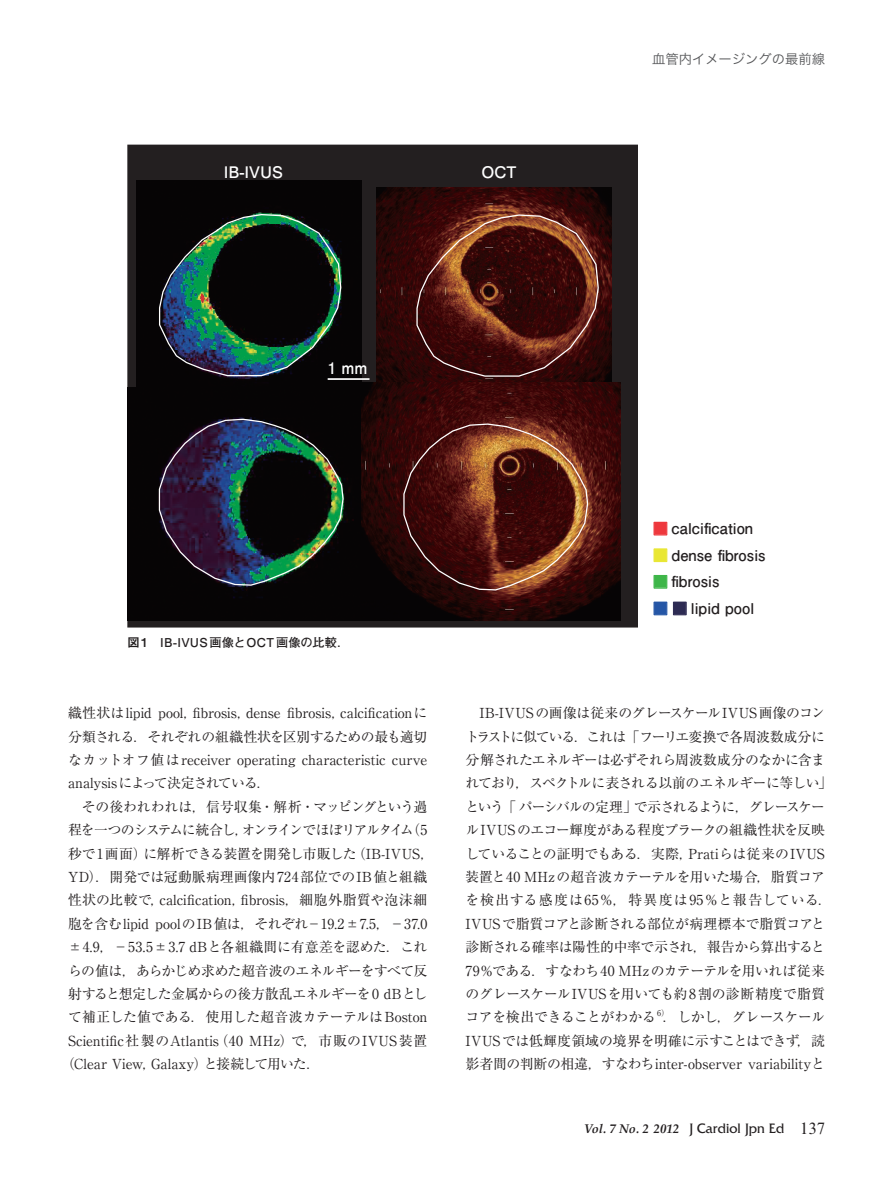
<style>
.page{position:relative;width:893px;height:1191px;background:#fff}
.page>*{position:absolute;margin:0;border:0;box-sizing:border-box;transform-origin:0 0}
.t1{font:700 15.9px "Futo Go B101 Pro";color:#fff}
.t2{font:700 14.85px "Futo Go B101 Pro";color:#231f20}
.t3{font:13.8px/23.4px "Ryumin Pro";letter-spacing:-.015em;color:#231f20;text-align:justify}
.t4{font:13.8px "Ryumin Pro";letter-spacing:.01em;color:#231f20}
.t5{font:13.8px "Ryumin Pro";letter-spacing:.02em;color:#231f20}
.t6{font:13.8px "Ryumin Pro";letter-spacing:.005em;color:#231f20}
.t7{font:13.8px "Ryumin Pro";letter-spacing:-.095em;color:#231f20}
.t8{font:13.8px "Ryumin Pro";letter-spacing:-.045em;color:#231f20}
.t9{font:13.8px "Ryumin Pro";letter-spacing:-.04em;color:#231f20}
.t10{font:13.35px "Hira Kaku Pro W3";color:#57585a}
.t11{font:italic 700 12.75px "Palatino LT Std";color:#231f20}
.t12{font:700 12.15px "Futo Go B101 Pro";letter-spacing:.015em;color:#231f20}
.t13{font:8.1px "Ryumin Pro";color:#231f20}
.s1{font-family:"Midashi Go Pro MB31";font-weight:400}
.s2{font-size:14.7px;color:#ee383d}
.s3{font-size:14.7px;color:#e9e733}
.s4{font-size:14.7px;color:#3eb649}
.s5{font-size:14.7px;color:#2556a6}
.s6{font-size:14.7px;color:#2d2b53}
.s7{font-family:"Friz Quadrata Std";font-weight:400;font-style:normal;font-size:14.4px}
.s8{font-family:"Times New Roman MT Std";font-weight:400;font-style:normal;font-size:16.5px}
</style>
<div class="page">
<div style="left:128px;top:145px;width:509px;height:482px;background:#231f20"></div>
<div style="left:136px;top:180px;width:226px;height:207px;background:#060405"></div>
<img style="left:158px;top:213px;width:184px;height:164px">
<img style="left:376px;top:187px;width:236px;height:195px">
<svg style="left:416px;top:214px;width:183px;height:163px;background:#531e16"></svg>
<div style="left:128px;top:387px;width:234px;height:233px;background:#060405"></div>
<img style="left:362px;top:382px;width:258px;height:238px">
<svg style="left:403px;top:423px;width:186px;height:168px;background:#5e271a"></svg>
<hr style="left:328px;top:378px;width:41px;height:2px;background:#fff">
<img style="left:158px;top:418px;width:186px;height:168px">
<div style="left:654px;top:522px;width:13px;height:13px;border:1px solid #ee383d"></div>
<div style="left:654px;top:548px;width:13px;height:14px;border:1px solid #e9e733"></div>
<div style="left:654px;top:575px;width:13px;height:13px;border:1px solid #3eb649"></div>
<div style="left:673px;top:602px;width:13px;height:13px;border:1px solid #2d2b53"></div>
<p class="t1" style="left:224px;top:159px;width:61px">IB-IVUS</p>
<p class="t1" style="left:481px;top:159px;width:37px">OCT</p>
<p class="t1" style="left:327px;top:355px;width:42px">1 mm</p>
<p class="t12" style="left:128px;top:632px;width:224px"><span class="s1">図1　</span>IB-IVUS画像とOCT画像の比較．</p>
<p class="t10" style="left:652px;top:47px;width:174px">血管内イメージングの最前線</p>
<p class="t2" style="left:653px;top:517px;width:102px"><span class="s2">■</span> calcification</p>
<p class="t2" style="left:653px;top:543px;width:114px"><span class="s3">■</span> dense fibrosis</p>
<p class="t2" style="left:653px;top:570px;width:68px"><span class="s4">■</span> fibrosis</p>
<p class="t2" style="left:653px;top:596px;width:103px"><span class="s5">■</span> <span class="s6">■</span> lipid pool</p>
<p class="t3" style="left:68px;top:700px;width:361px">織性状はlipid pool，fibrosis，dense fibrosis，calcificationに分類される．それぞれの組織性状を区別するための最も適切なカットオフ値はreceiver operating characteristic curve analysisによって決定されている．</p>
<p class="t3" style="left:82px;top:794px;width:347px">その後われわれは，信号収集・解析・マッピングという過</p>
<p class="t7" style="left:68px;top:819px;width:361px">程を一つのシステムに統合し，オンラインでほぼリアルタイム（5</p>
<p class="t3" style="left:68px;top:840px;width:368px">秒で1画面）に解析できる装置を開発し市販した（IB-IVUS，</p>
<p class="t4" style="left:68px;top:866px;width:361px">YD）．開発では冠動脈病理画像内724部位でのIB値と組織</p>
<p class="t4" style="left:68px;top:889px;width:361px">性状の比較で，calcification，fibrosis，細胞外脂質や泡沫細</p>
<p class="t3" style="left:68px;top:911px;width:361px">胞を含むlipid poolのIB値は，それぞれ−19.2±7.5，−37.0</p>
<p class="t6" style="left:68px;top:936px;width:361px">±4.9，−53.5±3.7 dBと各組織間に有意差を認めた．これ</p>
<p class="t9" style="left:68px;top:959px;width:361px">らの値は，あらかじめ求めた超音波のエネルギーをすべて反</p>
<p class="t8" style="left:68px;top:983px;width:361px">射すると想定した金属からの後方散乱エネルギーを0 dBとし</p>
<p class="t3" style="left:68px;top:1004px;width:361px">て補正した値である．使用した超音波カテーテルはBoston</p>
<p class="t5" style="left:68px;top:1029px;width:361px">Scientific社製のAtlantis（40 MHz）で，市販のIVUS装置</p>
<p class="t3" style="left:61px;top:1051px;width:261px">（Clear View，Galaxy）と接続して用いた．</p>
<p class="t3" style="left:465px;top:700px;width:368px;text-align:left;text-indent:14px">IB-IVUSの画像は従来のグレースケールIVUS画像のコントラストに似ている．これは「フーリエ変換で各周波数成分に分解されたエネルギーは必ずそれら周波数成分のなかに含まれており，スペクトルに表される以前のエネルギーに等しい」という「パーシバルの定理」で示されるように，グレースケールIVUSのエコー輝度がある程度プラークの組織性状を反映していることの証明でもある．実際，Pratiらは従来のIVUS装置と40 MHzの超音波カテーテルを用いた場合，脂質コアを検出する感度は65％，特異度は95％と報告している．<br>IVUSで脂質コアと診断される部位が病理標本で脂質コアと診断される確率は陽性的中率で示され，報告から算出すると<br>79％である．すなわち40 MHzのカテーテルを用いれば従来のグレースケールIVUSを用いても約8割の診断精度で脂質コアを検出できることがわかる</p>
<p class="t13" style="left:657px;top:1006px;width:13px">6）</p>
<p class="t3" style="left:466px;top:1004px;width:361px;text-indent:197px">．しかし，グレースケールIVUSでは低輝度領域の境界を明確に示すことはできず，読影者間の判断の相違，すなわちinter-observer variabilityと</p>
<p class="t11" style="left:584px;top:1121px;width:242px">Vol. 7 No. 2 2012 <span class="s7">J Cardiol Jpn Ed</span> <span class="s8">137</span></p>
</div>
